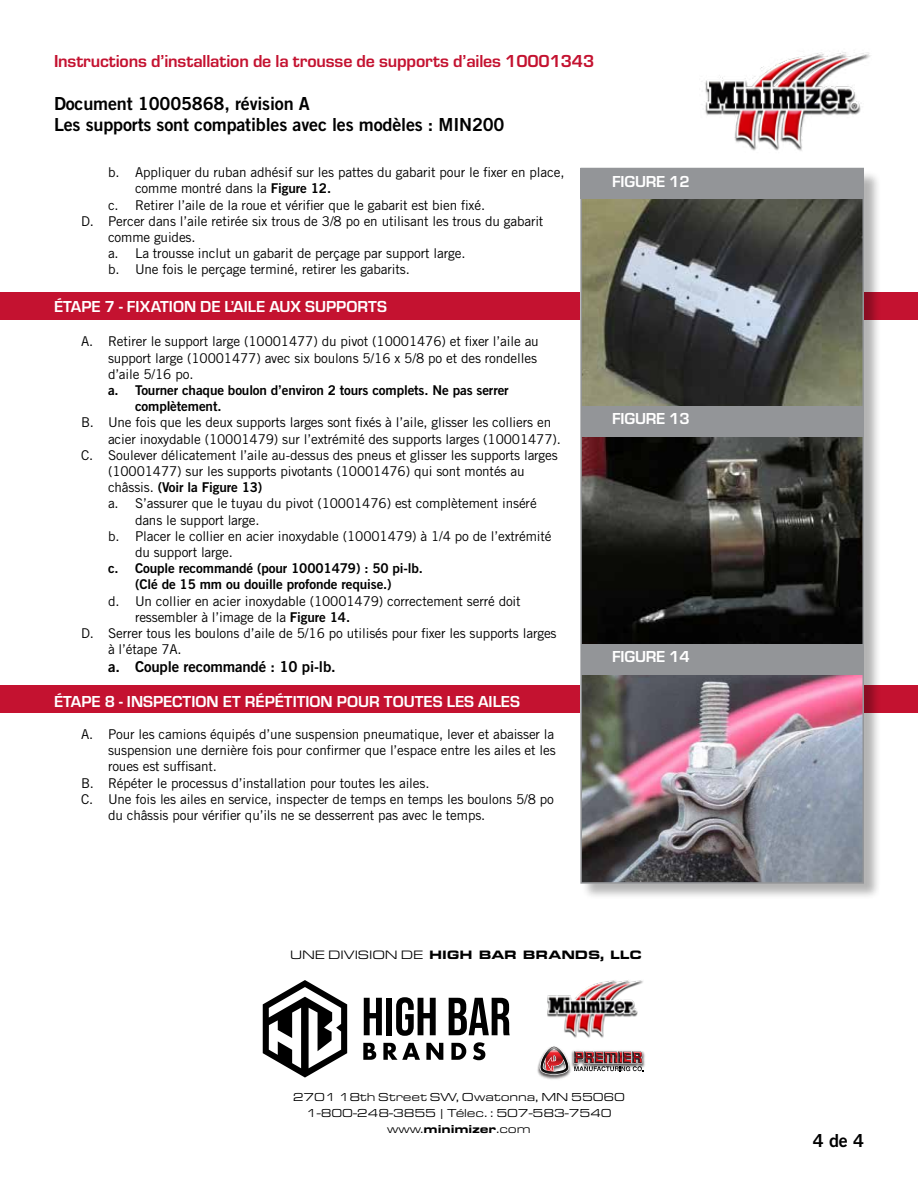
<style>
.page{position:relative;width:918px;height:1188px;background:#fff}
.page>*{position:absolute;margin:0;border:0;box-sizing:border-box;transform-origin:0 0}
.t1{font:18px/21.6px "Trade Gothic LT Std Bd 2";letter-spacing:-.01em;color:#000}
.t2{font:700 18px "Eurostile";letter-spacing:-.01em;color:#c41230}
.t3{font:700 16.5px "Eurostile";color:#fff}
.t4{font:15px "Trade Gothic LT Std Bd 2";letter-spacing:-.01em;color:#000}
.t5{font:13.5px/16.2px "Trade Gothic LT Std";letter-spacing:-.01em;color:#000}
.t6{font:13.5px/16.2px "Trade Gothic LT Std Bd 2";letter-spacing:-.01em;color:#000}
.t7{font:900 12.6px "Eurostile Ext";letter-spacing:-.01em;color:#000}
.t8{font:12px/16px "Eurostile Ext";letter-spacing:-.01em;color:#000;text-align:center}
.s1{font-family:"Trade Gothic LT Std Bd 2"}
.s2{font-family:"Trade Gothic LT Std"}
.s3{font-weight:400}
.s4{font-weight:900}
</style>
<div class="page">
<div style="left:0;top:293px;width:918px;height:27px;background:#c41230"></div>
<div style="left:0;top:685px;width:918px;height:28px;background:#c41230"></div>
<img style="left:705px;top:52px;width:166px;height:99px">
<div style="left:582px;top:170px;width:300px;height:730px;background:#000;opacity:.3"></div>
<img style="left:583px;top:199px;width:278px;height:207px">
<img style="left:583px;top:436px;width:278px;height:209px">
<img style="left:583px;top:675px;width:278px;height:206px">
<div style="left:580px;top:169px;width:284px;height:30px;background:#939598"></div>
<div style="left:581px;top:406px;width:283px;height:30px;background:#939598"></div>
<div style="left:581px;top:645px;width:283px;height:30px;background:#939598"></div>
<div style="left:580px;top:168px;width:284px;height:716px;border:2px solid #939598"></div>
<img style="left:537px;top:1060px;width:31px;height:20px">
<img style="left:643px;top:1052px;width:2px;height:16px">
<svg style="left:540px;top:1046px;width:103px;height:29px"></svg>
<img style="left:547px;top:980px;width:96px;height:58px">
<svg style="left:364px;top:998px;width:18px;height:37px"></svg>
<div style="left:386px;top:998px;width:6px;height:37px;background:#000"></div>
<svg style="left:396px;top:997px;width:40px;height:39px"></svg>
<svg style="left:449px;top:998px;width:61px;height:37px"></svg>
<svg style="left:363px;top:1043px;width:13px;height:17px"></svg>
<svg style="left:383px;top:1043px;width:37px;height:17px"></svg>
<svg style="left:426px;top:1043px;width:17px;height:17px"></svg>
<svg style="left:451px;top:1043px;width:15px;height:17px"></svg>
<svg style="left:473px;top:1042px;width:12px;height:18px"></svg>
<svg style="left:263px;top:980px;width:84px;height:98px"></svg>
<h1 class="t2" style="left:54px;top:48px;width:542px">Instructions d’installation de la trousse de supports d’ailes 10001343</h1>
<h1 class="t1" style="left:54px;top:92px;width:452px">Document 10005868, révision A<br>Les supports sont compatibles avec les modèles : MIN200</h1>
<p class="t5" style="left:108px;top:164px;width:458px">b. Appliquer du ruban adhésif sur les pattes du gabarit pour le fixer en place,</p>
<p class="t5" style="left:135px;top:180px;width:198px">comme montré dans la <span class="s1">Figure 12.</span></p>
<p class="t5" style="left:108px;top:197px;width:379px">c. Retirer l’aile de la roue et vérifier que le gabarit est bien fixé.</p>
<p class="t5" style="left:81px;top:213px;width:464px">D. Percer dans l’aile retirée six trous de 3/8 po en utilisant les trous du gabarit</p>
<p class="t5" style="left:108px;top:229px;width:89px">comme guides.</p>
<p class="t5" style="left:108px;top:245px;width:359px">a. La trousse inclut un gabarit de perçage par support large.</p>
<p class="t5" style="left:108px;top:261px;width:303px">b. Une fois le perçage terminé, retirer les gabarits.</p>
<p class="t3" style="left:54px;top:295px;width:334px">ÉTAPE 7 - FIXATION DE L’AILE AUX SUPPORTS</p>
<p class="t5" style="left:108px;top:333px;width:432px;text-indent:-27px">A. Retirer le support large (10001477) du pivot (10001476) et fixer l’aile au support large (10001477) avec six boulons 5/16 x 5/8 po et des rondelles d’aile 5/16 po.</p>
<p class="t6" style="left:135px;top:382px;width:375px;text-indent:-27px">a. Tourner chaque boulon d’environ 2 tours complets. Ne pas serrer complètement.</p>
<p class="t5" style="left:81px;top:414px;width:472px">B. Une fois que les deux supports larges sont fixés à l’aile, glisser les colliers en</p>
<p class="t5" style="left:108px;top:431px;width:455px">acier inoxydable (10001479) sur l’extrémité des supports larges (10001477).</p>
<p class="t5" style="left:81px;top:447px;width:478px">C. Soulever délicatement l’aile au-dessus des pneus et glisser les supports larges</p>
<p class="t5" style="left:108px;top:463px;width:418px">(10001477) sur les supports pivotants (10001476) qui sont montés au</p>
<p class="t6" style="left:108px;top:479px;width:156px"><span class="s2">châssis.</span> (Voir la Figure 13)</p>
<p class="t5" style="left:108px;top:495px;width:430px">a. S’assurer que le tuyau du pivot (10001476) est complètement inséré</p>
<p class="t5" style="left:135px;top:512px;width:126px">dans le support large.</p>
<p class="t5" style="left:108px;top:528px;width:445px">b. Placer le collier en acier inoxydable (10001479) à 1/4 po de l’extrémité</p>
<p class="t5" style="left:135px;top:544px;width:99px">du support large.</p>
<p class="t6" style="left:108px;top:560px;width:317px;text-align:center">c. Couple recommandé (pour 10001479) : 50 pi-lb. (Clé de 15 mm ou douille profonde requise.)</p>
<p class="t5" style="left:108px;top:593px;width:414px">d. Un collier en acier inoxydable (10001479) correctement serré doit</p>
<p class="t5" style="left:135px;top:609px;width:217px">ressembler à l’image de la <span class="s1">Figure 14.</span></p>
<p class="t5" style="left:81px;top:625px;width:477px">D. Serrer tous les boulons d’aile de 5/16 po utilisés pour fixer les supports larges</p>
<p class="t5" style="left:108px;top:641px;width:75px">à l’étape 7A.</p>
<p class="t4" style="left:108px;top:658px;width:229px">a. Couple recommandé : 10 pi-lb.</p>
<p class="t3" style="left:54px;top:689px;width:467px">ÉTAPE 8 - INSPECTION ET RÉPÉTITION POUR TOUTES LES AILES</p>
<p class="t5" style="left:81px;top:726px;width:475px">A. Pour les camions équipés d’une suspension pneumatique, lever et abaisser la</p>
<p class="t5" style="left:108px;top:742px;width:449px">suspension une dernière fois pour confirmer que l’espace entre les ailes et les</p>
<p class="t5" style="left:108px;top:758px;width:110px">roues est suffisant.</p>
<p class="t5" style="left:81px;top:775px;width:350px">B. Répéter le processus d’installation pour toutes les ailes.</p>
<p class="t5" style="left:81px;top:791px;width:474px">C. Une fois les ailes en service, inspecter de temps en temps les boulons 5/8 po</p>
<p class="t5" style="left:108px;top:807px;width:379px">du châssis pour vérifier qu’ils ne se desserrent pas avec le temps.</p>
<p class="t3" style="left:612px;top:170px;width:79px">FIGURE 12</p>
<p class="t3" style="left:612px;top:406px;width:79px">FIGURE 13</p>
<p class="t3" style="left:612px;top:645px;width:79px">FIGURE 14</p>
<p class="t7" style="left:290px;top:945px;width:354px"><span class="s3">UNE DIVISION DE</span> HIGH BAR BRANDS, LLC</p>
<p class="t8" style="left:293px;top:1089px;width:334px">2701 18th Street SW, Owatonna, MN 55060<br>1-800-248-3855 | Télec. : 507-583-7540 www.<span class="s4">minimizer</span>.com</p>
<h1 class="t1" style="left:813px;top:1129px;width:53px">4 de 4</h1>
</div>
